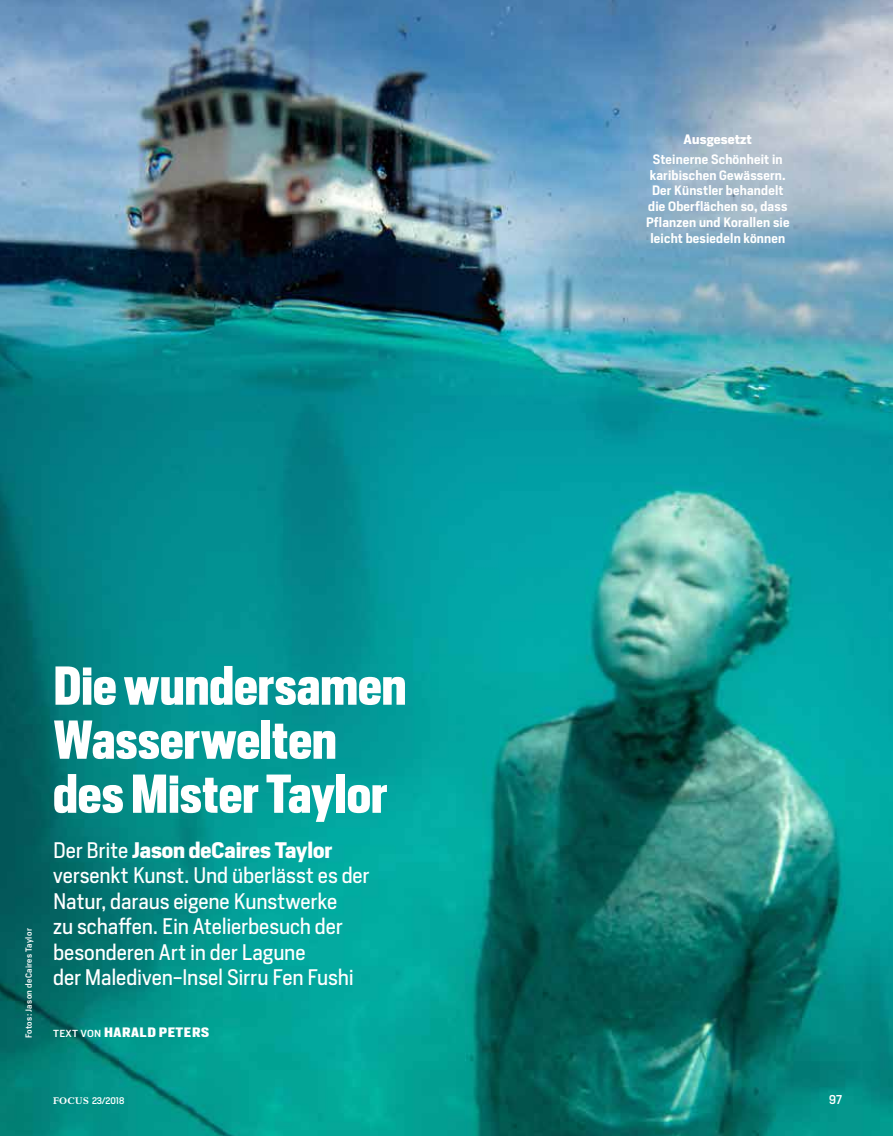
<style>
.page{position:relative;width:893px;height:1136px;background:#fff}
.page>*{position:absolute;margin:0;border:0;box-sizing:border-box;transform-origin:0 0}
.t1{font:700 51px/54px "Heron Sans Cond";letter-spacing:-.005em;color:#fff}
.t2{font:21px/25.5px "Heron Sans";letter-spacing:-.005em;color:#fff}
.t3{font:600 12.75px/15.8px "Heron Sans";letter-spacing:.015em;color:#fff;text-align:center}
.t4{font:700 12.75px "Heron Sans Cond";letter-spacing:.035em;color:#fff;scale:1.21 1}
.t5{font:700 12.75px "Heron Sans";letter-spacing:.01em;color:#fff}
.t6{font:500 12px "Heron Sans";color:#fff}
.t7{font:500 9px "Heron Sans";color:#fff}
.t8{font:500 8.25px "Heron Sans";letter-spacing:.04em;color:#fff}
.s1{font-weight:700}
.s2{font-family:"Heron Sans";font-weight:500;font-size:9.6px}
.s3{font-family:"Candida Focus";font-weight:700;font-size:9.75px}
</style>
<div class="page">
<img style="left:0;top:0;width:893px;height:1135px">
<p class="t5" style="left:684px;top:131px;width:70px">Ausgesetzt</p>
<p class="t3" style="left:646px;top:151px;width:145px">Steinerne Schönheit in karibischen Gewässern.<br>Der Künstler behandelt die Oberflächen so, dass<br>Pflanzen und Korallen sie leicht besiedeln können</p>
<p class="t8" style="left:24px;top:1037px;width:111px;rotate:-90deg">Fotos: Jason deCaires Taylor</p>
<h1 class="t1" style="left:53px;top:658px;width:355px">Die wundersamen<br>Wasserwelten des Mister Taylor</h1>
<p class="t2" style="left:53px;top:836px;width:318px">Der Brite <span class="s1">Jason deCaires Taylor </span>versenkt Kunst. Und überlässt es der Natur, daraus eigene Kunstwerke<br>zu schaffen. Ein Atelierbesuch der besonderen Art in der Lagune<br>der Malediven-Insel Sirru Fen Fushi</p>
<p class="t4" style="left:53px;top:1023px;width:130px"><span class="s2">TEXT VON</span> HARALD PETERS</p>
<p class="t7" style="left:53px;top:1095px;width:73px"><span class="s3">FOCUS</span> 23/2018</p>
<p class="t6" style="left:829px;top:1092px;width:14px">97</p>
</div>
